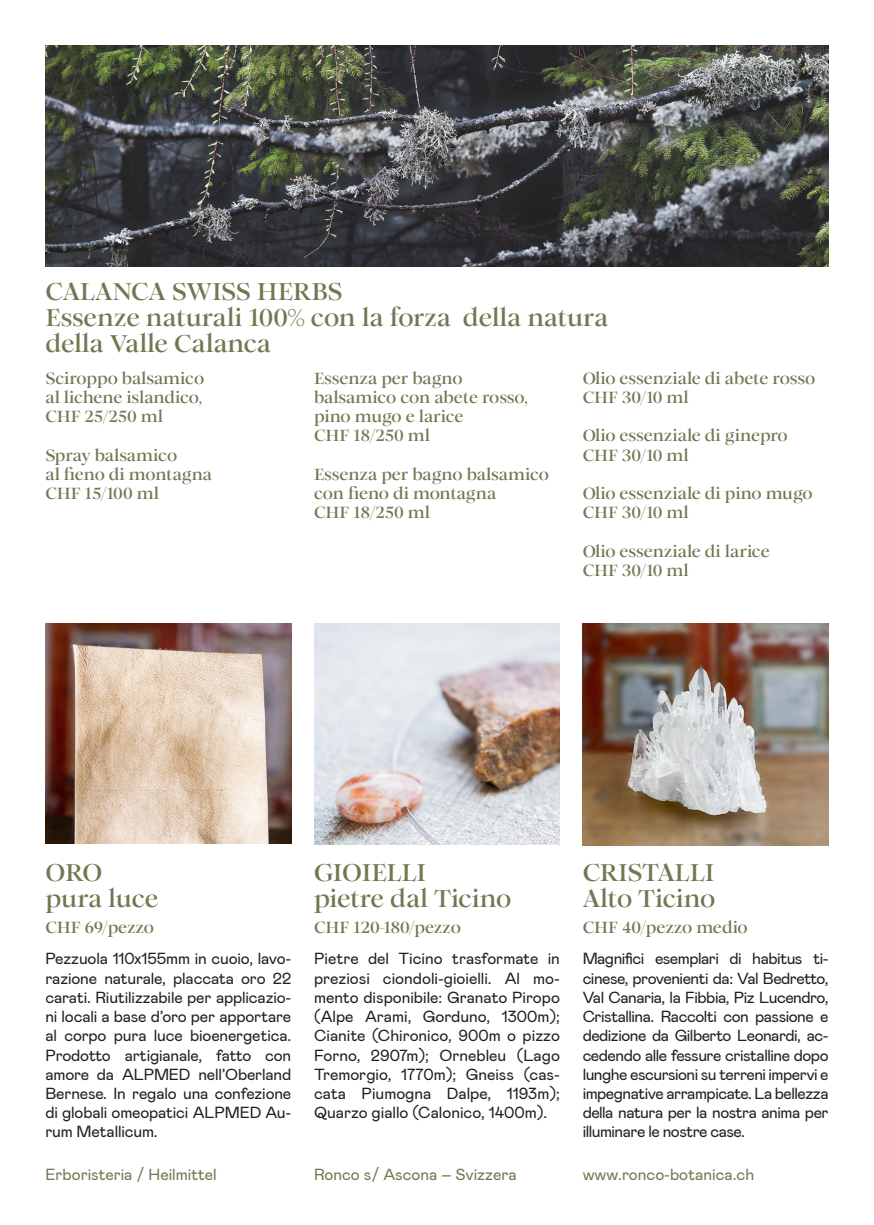
<style>
.page{position:relative;width:874px;height:1225px;background:#fff}
.page>*{position:absolute;margin:0;border:0;box-sizing:border-box;transform-origin:0 0}
.t1{font:24px/26px "Romie Trial Bold";letter-spacing:-.01em;color:#707852}
.t2{font:16px/19.2px "Mabry Pro";letter-spacing:-.01em;color:#231f20;text-align:justify}
.t3{font:16px/19.2px "Romie Trial Bold";letter-spacing:-.01em;color:#707852}
.t4{font:16px "Mabry Pro";color:#707852}
</style>
<div class="page">
<img style="left:314px;top:624px;width:245px;height:220px">
<img style="left:582px;top:624px;width:246px;height:221px">
<img style="left:45px;top:45px;width:783px;height:221px">
<img style="left:45px;top:624px;width:246px;height:219px">
<h1 class="t1" style="left:45px;top:278px;width:564px">CALANCA SWISS HERBS<br>Essenze naturali 100% con la forza della natura della Valle Calanca</h1>
<p class="t3" style="left:45px;top:368px;width:160px">Sciroppo balsamico al lichene islandico,<br>CHF 25/250 ml</p>
<p class="t3" style="left:45px;top:445px;width:168px">Spray balsamico<br>al fieno di montagna<br>CHF 15/100 ml</p>
<p class="t3" style="left:314px;top:368px;width:215px">Essenza per bagno balsamico con abete rosso, pino mugo e larice<br>CHF 18/250 ml</p>
<p class="t3" style="left:314px;top:464px;width:236px">Essenza per bagno balsamico con fieno di montagna<br>CHF 18/250 ml</p>
<p class="t3" style="left:582px;top:368px;width:234px">Olio essenziale di abete rosso<br>CHF 30/10 ml</p>
<p class="t3" style="left:582px;top:425px;width:206px">Olio essenziale di ginepro<br>CHF 30/10 ml</p>
<p class="t3" style="left:582px;top:483px;width:231px">Olio essenziale di pino mugo<br>CHF 30/10 ml</p>
<p class="t3" style="left:582px;top:541px;width:189px">Olio essenziale di larice<br>CHF 30/10 ml</p>
<h1 class="t1" style="left:582px;top:859px;width:134px">CRISTALLI<br>Alto Ticino</h1>
<p class="t3" style="left:582px;top:917px;width:166px">CHF 40/pezzo medio</p>
<p class="t2" style="left:582px;top:948px;width:247px">Magnifici esemplari di habitus ti&shy;cinese, provenienti da: Val Bedretto, Val Canaria, la Fibbia, Piz Lucendro, Cristallina. Raccolti con passione e dedizione da Gilberto Leonardi, ac&shy;cedendo alle fessure cristalline dopo lunghe escursioni su terreni impervi e impegnative arrampicate. La bellezza della natura per la nostra anima per illuminare le nostre case.</p>
<h1 class="t1" style="left:314px;top:859px;width:199px">GIOIELLI<br>pietre dal Ticino</h1>
<p class="t3" style="left:314px;top:917px;width:148px">CHF 120-180/pezzo</p>
<p class="t2" style="left:314px;top:948px;width:247px">Pietre del Ticino trasformate in preziosi ciondoli-gioielli. Al mo&shy;mento disponibile: Granato Piropo (Alpe Arami, Gorduno, 1300m); Cianite (Chironico, 900m o pizzo Forno, 2907m); Ornebleu (Lago Tremorgio, 1770m); Gneiss (cas&shy;cata Piumogna Dalpe, 1193m); Quarzo giallo (Calonico, 1400m).</p>
<h1 class="t1" style="left:45px;top:859px;width:115px">ORO pura luce</h1>
<p class="t3" style="left:45px;top:917px;width:110px">CHF 69/pezzo</p>
<p class="t2" style="left:45px;top:948px;width:247px">Pezzuola 110x155mm in cuoio, lavo&shy;razione naturale, placcata oro 22 carati. Riutilizzabile per applicazio&shy;ni locali a base d’oro per apportare al corpo pura luce bioenergetica.<br>Prodotto artigianale, fatto con amore da ALPMED nell’Oberland Bernese. In regalo una confezione di globali omeopatici ALPMED Au&shy;rum Metallicum.</p>
<p class="t4" style="left:45px;top:1162px;width:173px">Erboristeria / Heilmittel</p>
<p class="t4" style="left:314px;top:1162px;width:204px">Ronco s/ Ascona – Svizzera</p>
<p class="t4" style="left:582px;top:1162px;width:173px">www.ronco-botanica.ch</p>
</div>
